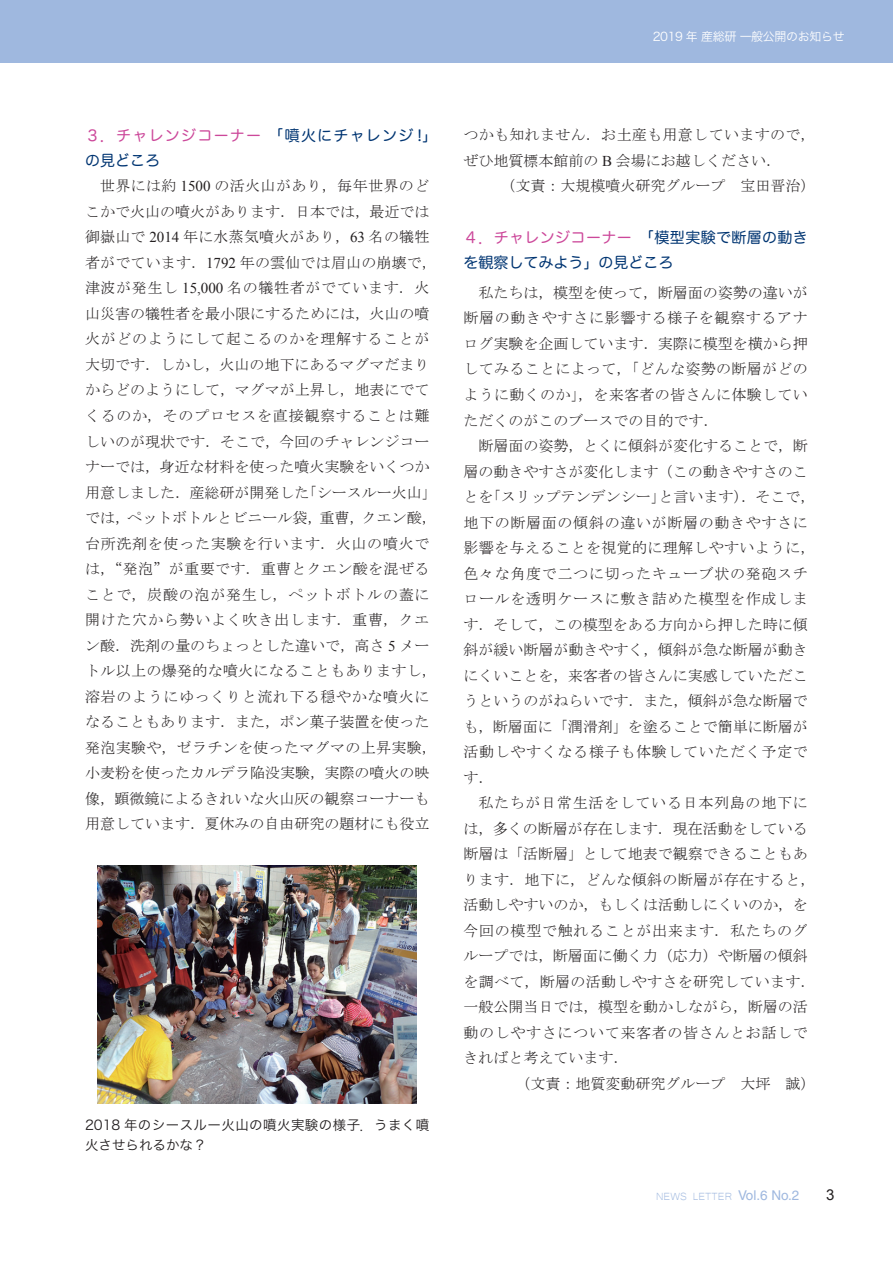
<style>
.page{position:relative;width:893px;height:1263px;background:#fff}
.page>*{position:absolute;margin:0;border:0;box-sizing:border-box;transform-origin:0 0}
.t1{font:15px/25.5px "MS Mincho";color:#231f20}
.t2{font:15px/25.5px "MS Mincho";letter-spacing:.025em;color:#231f20}
.t3{font:15px/25.5px "Hira Maru Pro W4";letter-spacing:.025em;color:#013572}
.t4{font:15px/25.5px "Hira Maru Pro W4";letter-spacing:.08em;color:#013572}
.t5{font:15px "Arial";color:#231f20}
.t6{font:13.5px/19.5px "Hira Kaku Pro W3";letter-spacing:.03em;color:#231f20}
.t7{font:13.5px "Microsoft Yi Baiti";color:#9fb8df}
.t8{font:12px "Hira Kaku Pro W3";letter-spacing:-.03em;color:#fff}
.s1{color:#cc489a}
.s2{font-family:"Times New Roman"}
.s3{font-family:"Helvetica"}
</style>
<div class="page">
<div style="left:0;top:0;width:893px;height:63px;background:#9fb8df"></div>
<img style="left:98px;top:865px;width:319px;height:238px">
<p class="t4" style="left:85px;top:121px;width:353px"><span class="s1">３．チャレンジコーナー　</span>「噴火にチャレンジ !」の見どころ</p>
<p class="t1" style="left:85px;top:173px;width:353px;text-align:center">世界には約 <span class="s2">1500</span> の活火山があり，毎年世界のど<br>こかで火山の噴火があります．日本では，最近では御嶽山で <span class="s2">2014</span> 年に水蒸気噴火があり，<span class="s2">63</span> 名の犠牲者がでています．<span class="s2">1792</span> 年の雲仙では眉山の崩壊で，津波が発生し <span class="s2">15,000</span> 名の犠牲者がでています．火山災害の犠牲者を最小限にするためには，火山の噴火がどのようにして起こるのかを理解することが大切です．しかし，火山の地下にあるマグマだまりからどのようにして，マグマが上昇し，地表にでてくるのか，そのプロセスを直接観察することは難しいのが現状です．そこで，今回のチャレンジコーナーでは，身近な材料を使った噴火実験をいくつか用意しました．産総研が開発した「シースルー火山」では，ペットボトルとビニール袋，重曹，クエン酸，台所洗剤を使った実験を行います．火山の噴火では，“発泡”が重要です．重曹とクエン酸を混ぜることで，炭酸の泡が発生し，ペットボトルの蓋に開けた穴から勢いよく吹き出します．重曹，クエン酸．洗剤の量のちょっとした違いで，高さ <span class="s2">5</span> メートル以上の爆発的な噴火になることもありますし，溶岩のようにゆっくりと流れ下る穏やかな噴火になることもあります．また，ポン菓子装置を使った発泡実験や，ゼラチンを使ったマグマの上昇実験，小麦粉を使ったカルデラ陥没実験，実際の噴火の映像，顕微鏡によるきれいな火山灰の観察コーナーも用意しています．夏休みの自由研究の題材にも役立</p>
<p class="t6" style="left:85px;top:1114px;width:346px">2018 年のシースルー火山の噴火実験の様子．うまく噴火させられるかな？</p>
<p class="t8" style="left:653px;top:26px;width:194px">2019 年 産総研 一般公開のお知らせ</p>
<p class="t2" style="left:463px;top:122px;width:353px">つかも知れません．お土産も用意していますので，ぜひ地質標本館前の <span class="s2">B</span> 会場にお越しください．</p>
<p class="t1" style="left:500px;top:173px;width:316px">（文責：大規模噴火研究グループ　宝田晋治）</p>
<p class="t3" style="left:463px;top:223px;width:346px"><span class="s1">４．チャレンジコーナー　</span>「模型実験で断層の動きを観察してみよう」の見どころ</p>
<p class="t1" style="left:463px;top:280px;width:346px;text-align:justify;text-indent:15px">私たちは，模型を使って，断層面の姿勢の違いが断層の動きやすさに影響する様子を観察するアナログ実験を企画しています．実際に模型を横から押してみることによって，「どんな姿勢の断層がどのように動くのか」，を来客者の皆さんに体験していただくのがこのブースでの目的です．</p>
<p class="t1" style="left:463px;top:433px;width:353px;text-indent:15px">断層面の姿勢，とくに傾斜が変化することで，断層の動きやすさが変化します（この動きやすさのことを「スリップテンデンシー」と言います）．そこで，地下の断層面の傾斜の違いが断層の動きやすさに影響を与えることを視覚的に理解しやすいように，色々な角度で二つに切ったキューブ状の発砲スチロールを透明ケースに敷き詰めた模型を作成します．そして，この模型をある方向から押した時に傾斜が緩い断層が動きやすく，傾斜が急な断層が動きにくいことを，来客者の皆さんに実感していただこうというのがねらいです．また，傾斜が急な断層でも，断層面に「潤滑剤」を塗ることで簡単に断層が活動しやすくなる様子も体験していただく予定です．</p>
<p class="t1" style="left:463px;top:790px;width:353px;text-indent:15px">私たちが日常生活をしている日本列島の地下には，多くの断層が存在します．現在活動をしている断層は「活断層」として地表で観察できることもあります．地下に，どんな傾斜の断層が存在すると，活動しやすいのか，もしくは活動しにくいのか，を今回の模型で触れることが出来ます．私たちのグループでは，断層面に働く力（応力）や断層の傾斜を調べて，断層の活動しやすさを研究しています．一般公開当日では，模型を動かしながら，断層の活動のしやすさについて来客者の皆さんとお話しできればと考えています．</p>
<p class="t1" style="left:515px;top:1070px;width:301px">（文責：地質変動研究グループ　大坪　誠）</p>
<p class="t7" style="left:656px;top:1188px;width:145px">NEWS LETTER <span class="s3">Vol.6 No.2</span></p>
<p class="t5" style="left:826px;top:1185px;width:10px">3</p>
</div>
